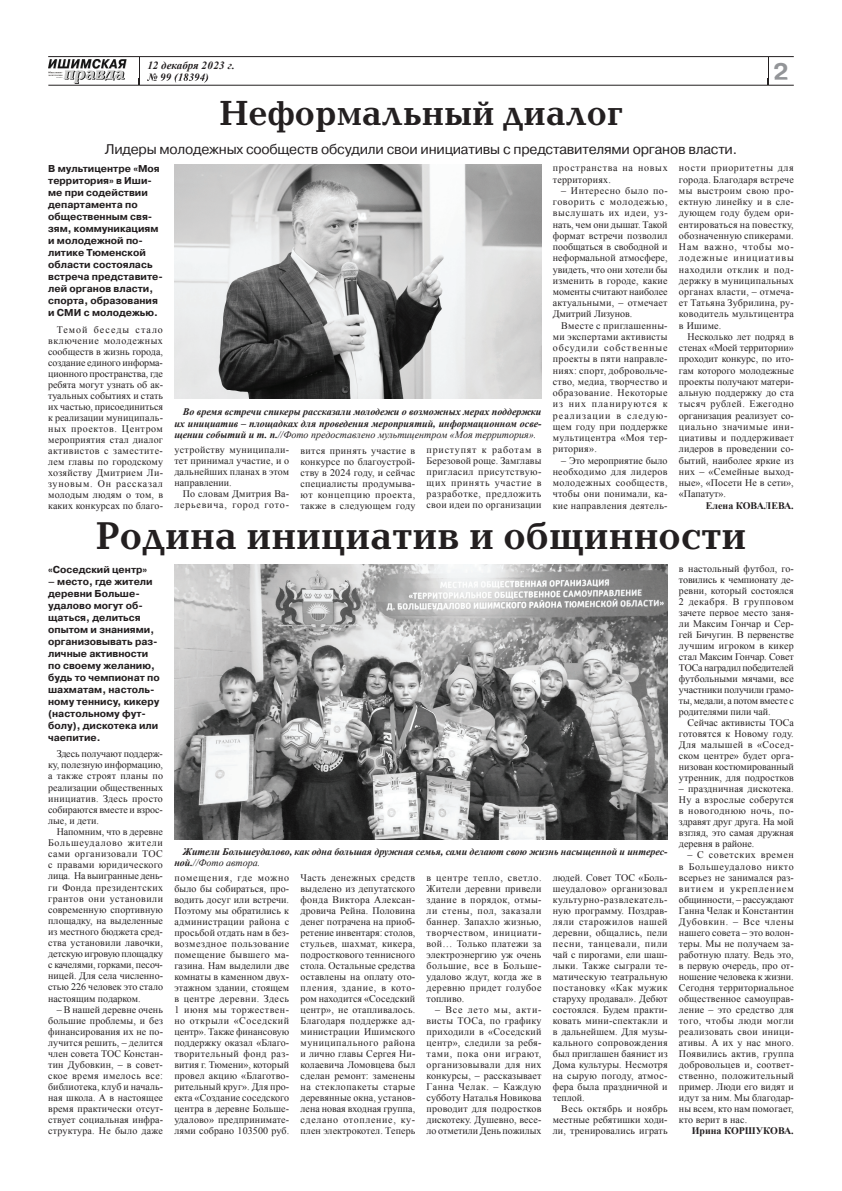
<style>
.page{position:relative;width:842px;height:1191px;background:#fff}
.page>*{position:absolute;margin:0;border:0;box-sizing:border-box;transform-origin:0 0}
.t1{font:700 40px "Baltica C";color:#231f20}
.t2{font:700 36px "Baltica C";color:#231f20}
.t3{font:700 23.9px "Pragmatica C";color:#939598}
.t4{font:14px "Pragmatica C";letter-spacing:-.015em;color:#231f20}
.t5{font:italic 700 11px/12px "Times New Roman";color:#231f20}
.t6{font:10px/11px "Times New Roman";letter-spacing:.01em;color:#231f20;text-align:justify}
.t7{font:700 10px/12px "Pragmatica C";color:#231f20}
.t8{font:italic 700 10px/11px "Times New Roman";color:#231f20}
.t9{font:10px/11px "Times New Roman";letter-spacing:.055em;color:#231f20;text-align:right}
.t10{font:10px/11.2px "Times New Roman";letter-spacing:.07em;color:#231f20}
.t11{font:700 10px "Times New Roman";color:#231f20}
.s1{font-weight:400}
</style>
<div class="page">
<hr style="left:48px;top:56px;width:746px;height:1px;background:#231f20">
<img style="left:48px;top:59px;width:79px;height:19px">
<img style="left:48px;top:78px;width:746px;height:7px">
<img style="left:147px;top:79px;width:61px;height:4px">
<svg style="left:139px;top:57px;width:1px;height:27px"></svg>
<svg style="left:768px;top:57px;width:19px;height:27px"></svg>
<hr style="left:48px;top:85px;width:746px;height:1px;background:#231f20">
<img style="left:174px;top:164px;width:367px;height:234px">
<img style="left:174px;top:565px;width:494px;height:275px">
<p class="t5" style="left:147px;top:59px;width:89px">12 декабря 2023 г. № 99 (18394)</p>
<h2 class="t2" style="left:219px;top:94px;width:405px">Неформальный диалог</h2>
<h3 class="t4" style="left:105px;top:141px;width:634px">Лидеры молодежных сообществ обсудили свои инициативы с представителями органов власти.</h3>
<h3 class="t3" style="left:773px;top:58px;width:17px">2</h3>
<p class="t7" style="left:48px;top:163px;width:116px">В мультицентре «Моя территория» в Иши&shy;ме при содействии департамента по общественным свя&shy;зям, коммуникациям и молодежной по&shy;литике Тюменской области состоялась встреча представите&shy;лей органов власти, спорта, образования и СМИ с молодежью.</p>
<p class="t6" style="left:48px;top:324px;width:116px;text-indent:8px">Темой беседы стало включение молодежных сообществ в жизнь города, создание единого информа&shy;ционного пространства, где ребята могут узнать об ак&shy;туальных событиях и стать их частью, присоединиться к реализации муниципаль&shy;ных проектов. Центром мероприятия стал диалог активистов с заместите&shy;лем главы по городскому хозяйству Дмитрием Ли&shy;зуновым. Он рассказал молодым людям о том, в каких конкурсах по благо-</p>
<p class="t8" style="left:174px;top:406px;width:369px;text-align:justify;text-indent:9px">Во время встречи спикеры рассказали молодежи о возможных мерах поддержки их инициатив – площадках для проведения мероприятий, информационном осве&shy;щении событий и т. п.<span class="s1">//Фото предоставлено мультицентром «Моя территория».</span></p>
<p class="t6" style="left:174px;top:444px;width:116px">устройству муниципали&shy;тет принимал участие, и о дальнейших планах в этом направлении.</p>
<p class="t9" style="left:174px;top:488px;width:116px">По словам Дмитрия Ва&shy;лерьевича, город гото-</p>
<p class="t6" style="left:300px;top:445px;width:116px">вится принять участие в конкурсе по благоустрой&shy;ству в 2024 году, и сейчас специалисты продумыва&shy;ют концепцию проекта, также в следующем году</p>
<p class="t6" style="left:427px;top:444px;width:116px">приступят к работам в Березовой роще. Замглавы пригласил присутствую&shy;щих принять участие в разработке, предложить свои идеи по организации</p>
<p class="t10" style="left:553px;top:162px;width:116px">пространства на новых территориях.</p>
<p class="t6" style="left:553px;top:185px;width:116px;text-indent:8px">– Интересно было по&shy;говорить с молодежью, выслушать их идеи, уз&shy;нать, чем они дышат. Такой формат встречи позволил пообщаться в свободной и неформальной атмосфере, увидеть, что они хотели бы изменить в городе, какие моменты считают наиболее актуальными, – отмечает Дмитрий Лизунов.</p>
<p class="t6" style="left:553px;top:320px;width:116px;text-indent:8px">Вместе с приглашенны&shy;ми экспертами активисты обсудили собственные проекты в пяти направле&shy;ниях: спорт, добровольче&shy;ство, медиа, творчество и образование. Некоторые из них планируются к реализации в следую&shy;щем году при поддержке мультицентра «Моя тер&shy;ритория».</p>
<p class="t6" style="left:553px;top:454px;width:116px;text-indent:8px">– Это мероприятие было необходимо для лидеров молодежных сообществ, чтобы они понимали, ка&shy;кие направления деятель-</p>
<p class="t6" style="left:679px;top:162px;width:116px">ности приоритетны для города. Благодаря встрече мы выстроим свою про&shy;ектную линейку и в сле&shy;дующем году будем ори&shy;ентироваться на повестку, обозначенную спикерами.<br>Нам важно, чтобы мо&shy;лодежные инициативы находили отклик и под&shy;держку в муниципальных органах власти, – отмеча&shy;ет Татьяна Зубрилина, ру&shy;ководитель мультицентра в Ишиме.</p>
<p class="t6" style="left:679px;top:331px;width:116px;text-indent:8px">Несколько лет подряд в стенах «Моей территории» проходит конкурс, по ито&shy;гам которого молодежные проекты получают матери&shy;альную поддержку до ста тысяч рублей. Ежегодно организация реализует со&shy;циально значимые ини&shy;циативы и поддерживает лидеров в проведении со&shy;бытий, наиболее яркие из них – «Семейные выход&shy;ные», «Посети Не в сети», «Папатут».</p>
<p class="t11" style="left:706px;top:498px;width:89px">Елена КОВАЛЕВА.</p>
<h1 class="t1" style="left:96px;top:514px;width:652px">Родина инициатив и общинности</h1>
<p class="t7" style="left:48px;top:563px;width:101px">«Соседский центр»</p>
<p class="t7" style="left:48px;top:575px;width:113px">– место, где жители деревни Больше&shy;удалово могут об&shy;щаться, делиться опытом и знаниями, организовывать раз&shy;личные активности по своему желанию, будь то чемпионат по шахматам, настоль&shy;ному теннису, кикеру (настольному фут&shy;болу), дискотека или чаепитие.</p>
<p class="t6" style="left:48px;top:748px;width:116px;text-indent:9px">Здесь получают поддерж&shy;ку, полезную информацию, а также строят планы по реализации общественных инициатив. Здесь просто собираются вместе и взрос&shy;лые, и дети.</p>
<p class="t6" style="left:48px;top:826px;width:116px;text-indent:9px">Напомним, что в деревне Большеудалово жители сами организовали ТОС с правами юридического лица. На выигранные день&shy;ги Фонда президентских грантов они установили современную спортивную площадку, на выделенные из местного бюджета сред&shy;ства установили лавочки, детскую игровую площадку с качелями, горками, песоч&shy;ницей. Для села численно&shy;стью 226 человек это стало настоящим подарком.</p>
<p class="t6" style="left:48px;top:1003px;width:116px;text-indent:9px">– В нашей деревне очень большие проблемы, и без финансирования их не по&shy;лучится решить, – делится член совета ТОС Констан&shy;тин Дубовкин, – в совет&shy;ское время имелось все: библиотека, клуб и началь&shy;ная школа. А в настоящее время практически отсут&shy;ствует социальная инфра&shy;структура. Не было даже</p>
<p class="t8" style="left:174px;top:845px;width:495px;text-indent:9px">Жители Большеудалово, как одна большая дружная семья, сами делают свою жизнь насыщенной и интерес&shy;ной.<span class="s1">//Фото автора.</span></p>
<p class="t6" style="left:174px;top:871px;width:116px">помещения, где можно было бы собираться, про&shy;водить досуг или встречи.<br>Поэтому мы обратились к администрации района с просьбой отдать нам в без&shy;возмездное пользование помещение бывшего ма&shy;газина. Нам выделили две комнаты в каменном двух&shy;этажном здании, стоящем в центре деревни. Здесь 1 июня мы торжествен&shy;но открыли «Соседский центр». Также финансовую поддержку оказал «Благо&shy;творительный фонд раз&shy;вития г. Тюмени», который провел акцию «Благотво&shy;рительный круг». Для про&shy;екта «Создание соседского центра в деревне Больше&shy;удалово» предпринимате&shy;лями собрано 103500 руб.</p>
<p class="t6" style="left:300px;top:872px;width:116px">Часть денежных средств выделено из депутатского фонда Виктора Алексан&shy;дровича Рейна. Половина денег потрачена на приоб&shy;ретение инвентаря: столов, стульев, шахмат, кикера, подросткового теннисного стола. Остальные средства оставлены на оплату ото&shy;пления, здание, в кото&shy;ром находится «Соседский центр», не отапливалось.<br>Благодаря поддержке ад&shy;министрации Ишимского муниципального района и лично главы Сергея Ни&shy;колаевича Ломовцева был сделан ремонт: заменены на стеклопакеты старые деревянные окна, установ&shy;лена новая входная группа, сделано отопление, ку&shy;плен электрокотел. Теперь</p>
<p class="t6" style="left:427px;top:872px;width:116px">в центре тепло, светло.<br>Жители деревни привели здание в порядок, отмы&shy;ли стены, пол, заказали баннер. Запахло жизнью, творчеством, инициати&shy;вой… Только платежи за электроэнергию уж очень большие, все в Больше&shy;удалово ждут, когда же в деревню придет голубое топливо.</p>
<p class="t6" style="left:427px;top:1004px;width:116px;text-indent:8px">– Все лето мы, акти&shy;висты ТОСа, по графику приходили в «Соседский центр», следили за ребя&shy;тами, пока они играют, организовывали для них конкурсы, – рассказывает Ганна Челак. – Каждую субботу Наталья Новикова проводит для подростков дискотеку. Душевно, весе&shy;ло отметили День пожилых</p>
<p class="t6" style="left:553px;top:872px;width:116px">людей. Совет ТОС «Боль&shy;шеудалово» организовал культурно-развлекатель&shy;ную программу. Поздрав&shy;ляли старожилов нашей деревни, общались, пели песни, танцевали, пили чай с пирогами, ели шаш&shy;лыки. Также сыграли те&shy;матическую театральную постановку «Как мужик старуху продавал». Дебют состоялся. Будем практи&shy;ковать мини-спектакли и в дальнейшем. Для музы&shy;кального сопровождения был приглашен баянист из Дома культуры. Несмотря на сырую погоду, атмос&shy;фера была праздничной и теплой.</p>
<p class="t6" style="left:553px;top:1103px;width:116px;text-indent:8px">Весь октябрь и ноябрь местные ребятишки ходи&shy;ли, тренировались играть</p>
<p class="t6" style="left:679px;top:563px;width:116px">в настольный футбол, го&shy;товились к чемпионату де&shy;ревни, который состоялся 2 декабря. В групповом зачете первое место заня&shy;ли Максим Гончар и Сер&shy;гей Бичугин. В первенстве лучшим игроком в кикер стал Максим Гончар. Совет ТОСа наградил победителей футбольными мячами, все участники получили грамо&shy;ты, медали, а потом вместе с родителями пили чай.</p>
<p class="t6" style="left:679px;top:717px;width:116px;text-indent:8px">Сейчас активисты ТОСа готовятся к Новому году.<br>Для малышей в «Сосед&shy;ском центре» будет орга&shy;низован костюмированный утренник, для подростков</p>
<p class="t6" style="left:679px;top:783px;width:116px">– праздничная дискотека.<br>Ну а взрослые соберутся в новогоднюю ночь, по&shy;здравят друг друга. На мой взгляд, это самая дружная деревня в районе.</p>
<p class="t6" style="left:679px;top:849px;width:116px;text-indent:8px">– С советских времен в Большеудалово никто всерьез не занимался раз&shy;витием и укреплением общинности, – рассуждают Ганна Челак и Константин Дубовкин. – Все члены нашего совета – это волон&shy;теры. Мы не получаем за&shy;работную плату. Ведь это, в первую очередь, про от&shy;ношение человека к жизни.<br>Сегодня территориальное общественное самоуправ&shy;ление – это средство для того, чтобы люди могли реализовать свои иници&shy;ативы. А их у нас много.<br>Появились актив, группа добровольцев и, соответ&shy;ственно, положительный пример. Люди его видят и идут за ним. Мы благодар&shy;ны всем, кто нам помогает, кто верит в нас.</p>
<p class="t11" style="left:692px;top:1123px;width:104px">Ирина КОРШУКОВА.</p>
</div>
